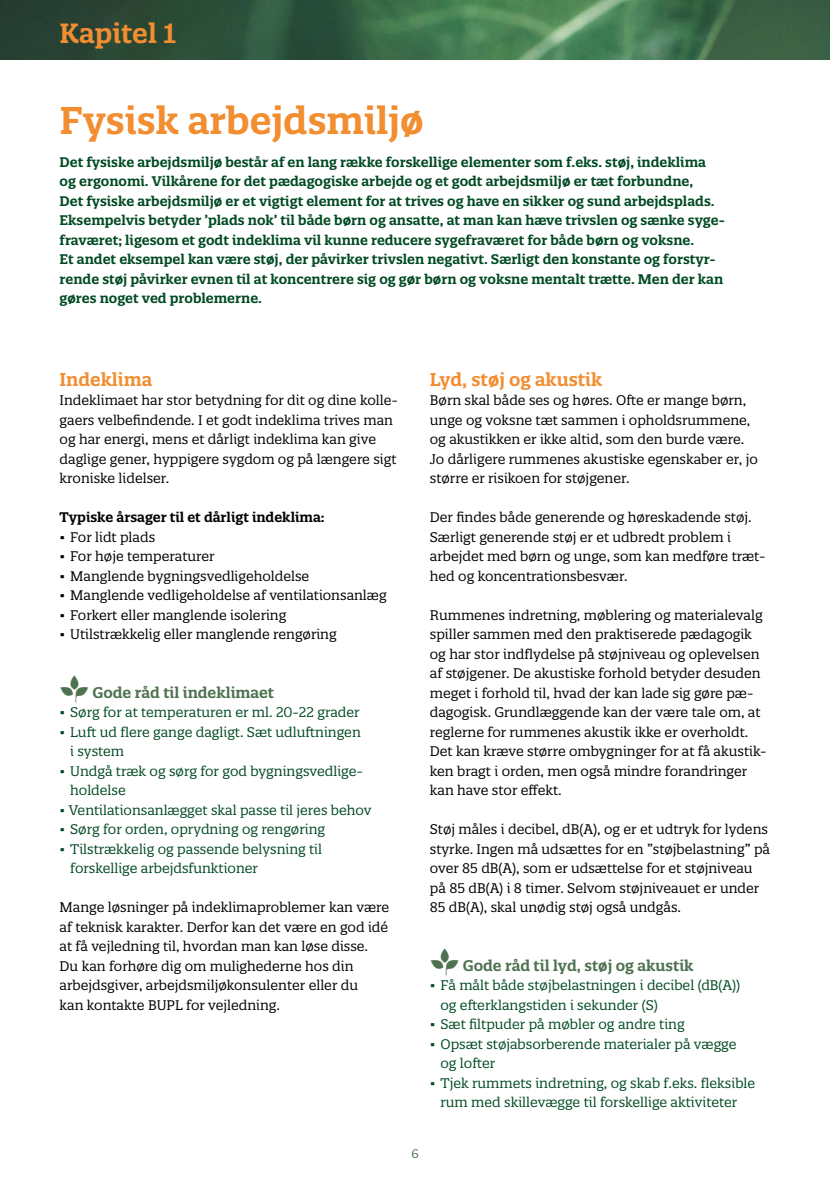
<style>
.page{position:relative;width:830px;height:1191px;background:#fff}
.page>*{position:absolute;margin:0;border:0;box-sizing:border-box;transform-origin:0 0}
.t1{font:40.5px "Leafs";color:#4e724f}
.t2{font:600 37.5px "Quatro Slab";color:#f28d30}
.t3{font:600 27px "Quatro Slab";color:#f28d30}
.t4{font:600 18px "Quatro Slab";color:#f28d30}
.t5{font:600 15px "Quatro Slab";color:#4e724f}
.t6{font:13.5px/19.5px "Quatro Slab";color:#000}
.t7{font:600 13.5px/19.5px "Quatro Slab";color:#004a23}
.t8{font:13.5px/19.5px "Quatro Slab";color:#004a23}
.t9{font:600 13.5px "Quatro Slab";color:#000}
.t10{font:12px "Quatro Slab";color:#4e724f}
</style>
<div class="page">
<img style="left:0;top:0;width:829px;height:60px">
<h3 class="t3" style="left:60px;top:16px;width:118px">Kapitel 1</h3>
<h2 class="t2" style="left:60px;top:97px;width:365px">Fysisk arbejdsmiljø</h2>
<p class="t7" style="left:60px;top:152px;width:666px">Det fysiske arbejdsmiljø består af en lang række forskellige elementer som f.eks. støj, indeklima og ergonomi. Vilkårene for det pædagogiske arbejde og et godt arbejdsmiljø er tæt forbundne,<br>Det fysiske arbejdsmiljø er et vigtigt element for at trives og have en sikker og sund arbejdsplads.<br>Eksempelvis betyder ’plads nok’ til både børn og ansatte, at man kan hæve trivslen og sænke syge&shy;fraværet; ligesom et godt indeklima vil kunne reducere sygefraværet for både børn og voksne.<br>Et andet eksempel kan være støj, der påvirker trivslen negativt. Særligt den konstante og forstyr&shy;rende støj påvirker evnen til at koncentrere sig og gør børn og voksne mentalt trætte. Men der kan gøres noget ved problemerne.</p>
<h3 class="t4" style="left:60px;top:368px;width:94px">Indeklima</h3>
<p class="t6" style="left:60px;top:390px;width:339px">Indeklimaet har stor betydning for dit og dine kolle&shy;gaers velbefindende. I et godt indeklima trives man og har energi, mens et dårligt indeklima kan give daglige gener, hyppigere sygdom og på længere sigt kroniske lidelser.</p>
<p class="t9" style="left:60px;top:509px;width:266px">Typiske årsager til et dårligt indeklima:</p>
<p class="t6" style="left:60px;top:527px;width:97px">• For lidt plads</p>
<p class="t6" style="left:60px;top:546px;width:156px">• For høje temperaturer</p>
<p class="t6" style="left:60px;top:566px;width:251px">• Manglende bygningsvedligeholdelse</p>
<p class="t6" style="left:60px;top:585px;width:328px">• Manglende vedligeholdelse af ventilationsanlæg</p>
<p class="t6" style="left:60px;top:605px;width:228px">• Forkert eller manglende isolering</p>
<p class="t6" style="left:60px;top:624px;width:278px">• Utilstrækkelig eller manglende rengøring</p>
<h1 class="t1" style="left:60px;top:669px;width:42px">W</h1>
<p class="t5" style="left:92px;top:683px;width:183px">Gode råd til indeklimaet</p>
<p class="t8" style="left:60px;top:702px;width:301px">• Sørg for at temperaturen er ml. 20-22 grader</p>
<p class="t8" style="left:70px;top:722px;width:292px;text-indent:-11px">• Luft ud flere gange dagligt. Sæt udluftningen i system</p>
<p class="t8" style="left:70px;top:761px;width:294px;text-indent:-11px">• Undgå træk og sørg for god bygningsvedlige&shy;holdelse</p>
<p class="t8" style="left:60px;top:800px;width:313px">• Ventilationsanlægget skal passe til jeres behov</p>
<p class="t8" style="left:60px;top:819px;width:267px">• Sørg for orden, oprydning og rengøring</p>
<p class="t8" style="left:70px;top:839px;width:253px;text-indent:-11px">• Tilstrækkelig og passende belysning til forskellige arbejdsfunktioner</p>
<p class="t6" style="left:60px;top:897px;width:331px">Mange løsninger på indeklimaproblemer kan være af teknisk karakter. Derfor kan det være en god idé at få vejledning til, hvordan man kan løse disse.<br>Du kan forhøre dig om mulighederne hos din arbejdsgiver, arbejdsmiljøkonsulenter eller du<br>kan kontakte BUPL for vejledning.</p>
<h3 class="t4" style="left:429px;top:368px;width:174px">Lyd, støj og akustik</h3>
<p class="t6" style="left:429px;top:390px;width:329px">Børn skal både ses og høres. Ofte er mange børn, unge og voksne tæt sammen i opholdsrummene, og akustikken er ikke altid, som den burde være.<br>Jo dårligere rummenes akustiske egenskaber er, jo større er risikoen for støjgener.</p>
<p class="t6" style="left:429px;top:507px;width:337px">Der findes både generende og høreskadende støj.<br>Særligt generende støj er et udbredt problem i arbejdet med børn og unge, som kan medføre træt&shy;hed og koncentrationsbesvær.</p>
<p class="t6" style="left:429px;top:605px;width:338px">Rummenes indretning, møblering og materialevalg spiller sammen med den praktiserede pædagogik og har stor indflydelse på støjniveau og oplevelsen af støjgener. De akustiske forhold betyder desuden meget i forhold til, hvad der kan lade sig gøre pæ&shy;dagogisk. Grundlæggende kan der være tale om, at reglerne for rummenes akustik ikke er overholdt.<br>Det kan kræve større ombygninger for at få akustik&shy;ken bragt i orden, men også mindre forandringer kan have stor effekt.</p>
<p class="t6" style="left:429px;top:819px;width:341px">Støj måles i decibel, dB(A), og er et udtryk for lydens styrke. Ingen må udsættes for en ”støjbelastning” på over 85 dB(A), som er udsættelse for et støjniveau på 85 dB(A) i 8 timer. Selvom støjniveauet er under 85 dB(A), skal unødig støj også undgås.</p>
<h1 class="t1" style="left:429px;top:942px;width:42px">W</h1>
<p class="t5" style="left:462px;top:956px;width:232px">Gode råd til lyd, støj og akustik</p>
<p class="t8" style="left:440px;top:975px;width:301px;text-indent:-11px">• Få målt både støjbelastningen i decibel (dB(A)) og efterklangstiden i sekunder (S)</p>
<p class="t8" style="left:429px;top:1014px;width:256px">• Sæt filtpuder på møbler og andre ting</p>
<p class="t8" style="left:440px;top:1034px;width:297px;text-indent:-11px">• Opsæt støjabsorberende materialer på vægge og lofter</p>
<p class="t8" style="left:429px;top:1073px;width:327px;text-align:center">• Tjek rummets indretning, og skab f.eks. fleksible rum med skillevægge til forskellige aktiviteter</p>
<p class="t10" style="left:411px;top:1145px;width:9px">6</p>
</div>
